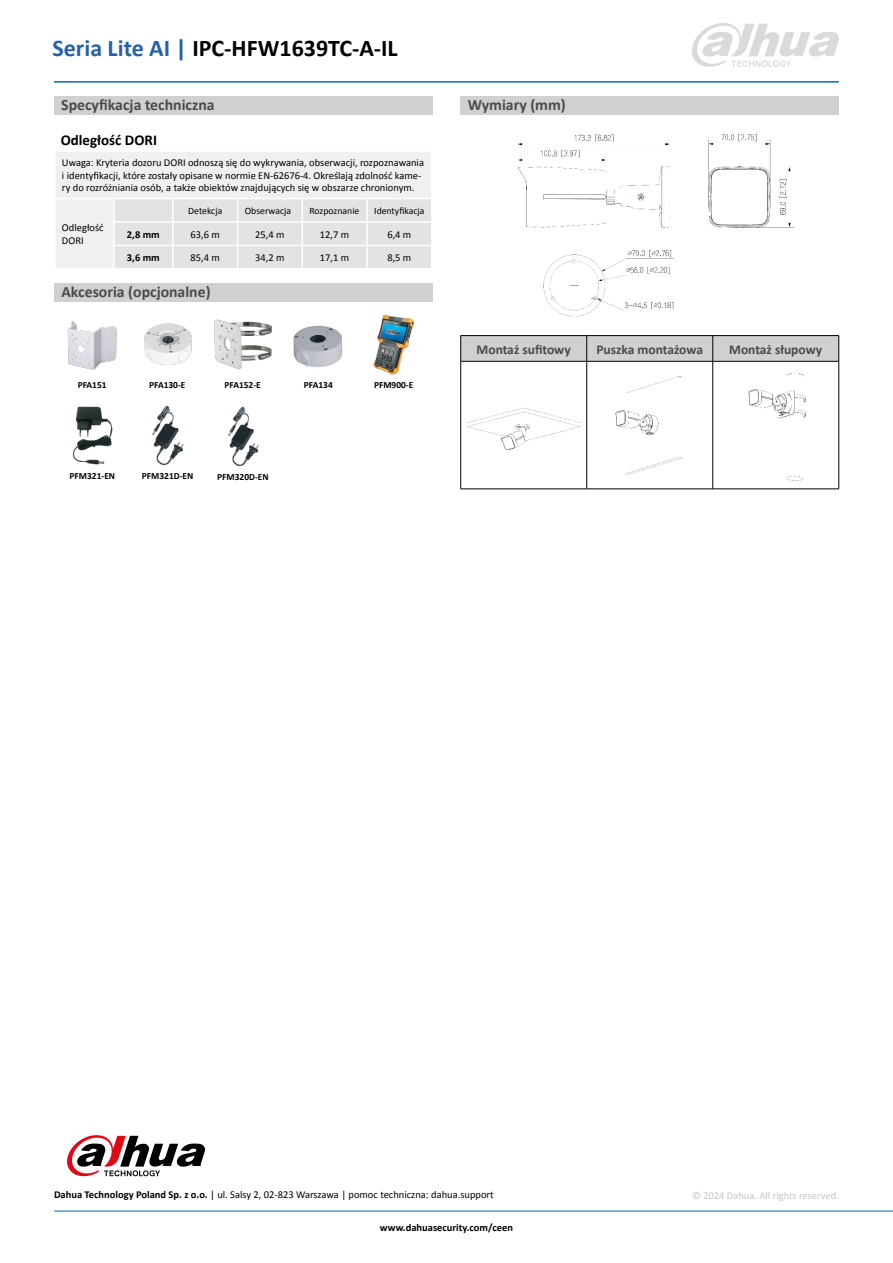
<style>
.page{position:relative;width:893px;height:1263px;background:#fff}
.page>*{position:absolute;margin:0;border:0;box-sizing:border-box;transform-origin:0 0}
.t1{font:700 24px "Calibri";color:#000}
.t2{font:700 15.75px "Calibri";color:#4a4a49}
.t3{font:700 15px "Calibri";color:#000}
.t4{font:700 13.5px "Calibri";color:#4a4a49}
.t5{font:10.5px/12.6px "Calibri";color:#000}
.t6{font:700 10.5px "Calibri";color:#000}
.t7{font:10.5px "Calibri";color:#c6c6c6}
.t8{font:9.75px "Calibri";color:#000}
.t9{font:700 9.45px "Calibri";color:#000}
.s1{color:#2561ac}
.s2{font-weight:700}
</style>
<div class="page">
<hr style="left:54px;top:81px;width:785px;height:2px;background:#006bb4">
<svg style="left:692px;top:23px;width:147px;height:44px"></svg>
<svg style="left:67px;top:1135px;width:138px;height:41px"></svg>
<hr style="left:54px;top:1211px;width:839px;height:1px;background:#006bb4">
<div style="left:54px;top:283px;width:379px;height:18px;background:#d0d0d0"></div>
<div style="left:460px;top:96px;width:379px;height:18px;background:#d0d0d0"></div>
<img style="left:517px;top:134px;width:277px;height:183px">
<img style="left:67px;top:320px;width:50px;height:50px">
<img style="left:144px;top:323px;width:48px;height:42px">
<img style="left:214px;top:319px;width:58px;height:51px">
<div style="left:713px;top:336px;width:126px;height:25px;background:#d0d0d0"></div>
<hr style="left:460px;top:335px;width:127px;height:1px;background:#000">
<hr style="left:587px;top:335px;width:126px;height:1px;background:#000">
<hr style="left:713px;top:335px;width:126px;height:1px;background:#000">
<svg style="left:460px;top:336px;width:253px;height:25px"></svg>
<svg style="left:838px;top:336px;width:1px;height:25px"></svg>
<hr style="left:460px;top:361px;width:127px;height:1px;background:#000">
<hr style="left:460px;top:361px;width:1px;height:128px;background:#000">
<hr style="left:713px;top:361px;width:126px;height:1px;background:#000">
<hr style="left:460px;top:489px;width:127px;height:1px;background:#000">
<hr style="left:587px;top:361px;width:126px;height:1px;background:#000">
<hr style="left:586px;top:361px;width:1px;height:128px;background:#000">
<hr style="left:712px;top:361px;width:1px;height:128px;background:#000">
<hr style="left:587px;top:489px;width:126px;height:1px;background:#000">
<hr style="left:838px;top:361px;width:1px;height:128px;background:#000">
<hr style="left:713px;top:489px;width:126px;height:1px;background:#000">
<img style="left:467px;top:407px;width:114px;height:43px">
<img style="left:615px;top:376px;width:67px;height:99px">
<img style="left:748px;top:373px;width:58px;height:108px">
<img style="left:293px;top:325px;width:50px;height:42px">
<img style="left:373px;top:315px;width:42px;height:59px">
<img style="left:152px;top:405px;width:32px;height:60px">
<img style="left:72px;top:407px;width:40px;height:57px">
<img style="left:228px;top:407px;width:31px;height:60px">
<div style="left:54px;top:96px;width:378px;height:18px;background:#d0d0d0"></div>
<svg style="left:56px;top:152px;width:375px;height:116px"></svg>
<h1 class="t1" style="left:53px;top:32px;width:347px"><span class="s1">Seria Lite AI |</span> IPC-HFW1639TC-A-IL</h1>
<h2 class="t2" style="left:61px;top:95px;width:155px">Specyfikacja techniczna</h2>
<h3 class="t3" style="left:61px;top:130px;width:98px">Odległość DORI</h3>
<p class="t5" style="left:62px;top:156px;width:364px">Uwaga: Kryteria dozoru DORI odnoszą się do wykrywania, obserwacji, rozpoznawania i identyfikacji, które zostały opisane w normie EN-62676-4. Określają zdolność kame&shy;ry do rozróżniania osób, a także obiektów znajdujących się w obszarze chronionym.</p>
<p class="t5" style="left:62px;top:222px;width:43px">Odległość<br>DORI</p>
<p class="t8" style="left:188px;top:205px;width:36px">Detekcja</p>
<p class="t8" style="left:245px;top:205px;width:48px">Obserwacja</p>
<p class="t8" style="left:310px;top:205px;width:51px">Rozpoznanie</p>
<p class="t8" style="left:374px;top:205px;width:52px">Identyfikacja</p>
<p class="t6" style="left:127px;top:227px;width:34px">2,8 mm</p>
<p class="t5" style="left:191px;top:228px;width:31px">63,6 m</p>
<p class="t5" style="left:255px;top:228px;width:31px">25,4 m</p>
<p class="t5" style="left:320px;top:228px;width:31px">12,7 m</p>
<p class="t5" style="left:387px;top:228px;width:26px">6,4 m</p>
<p class="t6" style="left:127px;top:251px;width:34px">3,6 mm</p>
<p class="t5" style="left:191px;top:251px;width:31px">85,4 m</p>
<p class="t5" style="left:255px;top:251px;width:31px">34,2 m</p>
<p class="t5" style="left:320px;top:251px;width:31px">17,1 m</p>
<p class="t5" style="left:387px;top:251px;width:26px">8,5 m</p>
<h2 class="t2" style="left:61px;top:282px;width:151px">Akcesoria (opcjonalne)</h2>
<p class="t9" style="left:78px;top:378px;width:30px">PFA151</p>
<p class="t9" style="left:149px;top:378px;width:38px">PFA130-E</p>
<p class="t9" style="left:225px;top:378px;width:38px">PFA152-E</p>
<p class="t9" style="left:70px;top:469px;width:47px">PFM321-EN</p>
<p class="t9" style="left:142px;top:469px;width:53px">PFM321D-EN</p>
<p class="t9" style="left:217px;top:470px;width:53px">PFM320D-EN</p>
<p class="t9" style="left:304px;top:378px;width:30px">PFA134</p>
<p class="t9" style="left:374px;top:378px;width:41px">PFM900-E</p>
<h2 class="t2" style="left:468px;top:95px;width:100px">Wymiary (mm)</h2>
<p class="t4" style="left:477px;top:340px;width:96px">Montaż sufitowy</p>
<p class="t4" style="left:596px;top:340px;width:108px">Puszka montażowa</p>
<p class="t4" style="left:729px;top:340px;width:95px">Montaż słupowy</p>
<p class="t5" style="left:54px;top:1188px;width:441px"><span class="s2">Dahua Technology Poland Sp. z o.o.</span> | ul. Salsy 2, 02-823 Warszawa | pomoc techniczna: dahua.support</p>
<p class="t7" style="left:692px;top:1189px;width:148px">© 2024 Dahua. All rights reserved.</p>
<p class="t6" style="left:380px;top:1220px;width:135px">www.dahuasecurity.com/ceen</p>
</div>
